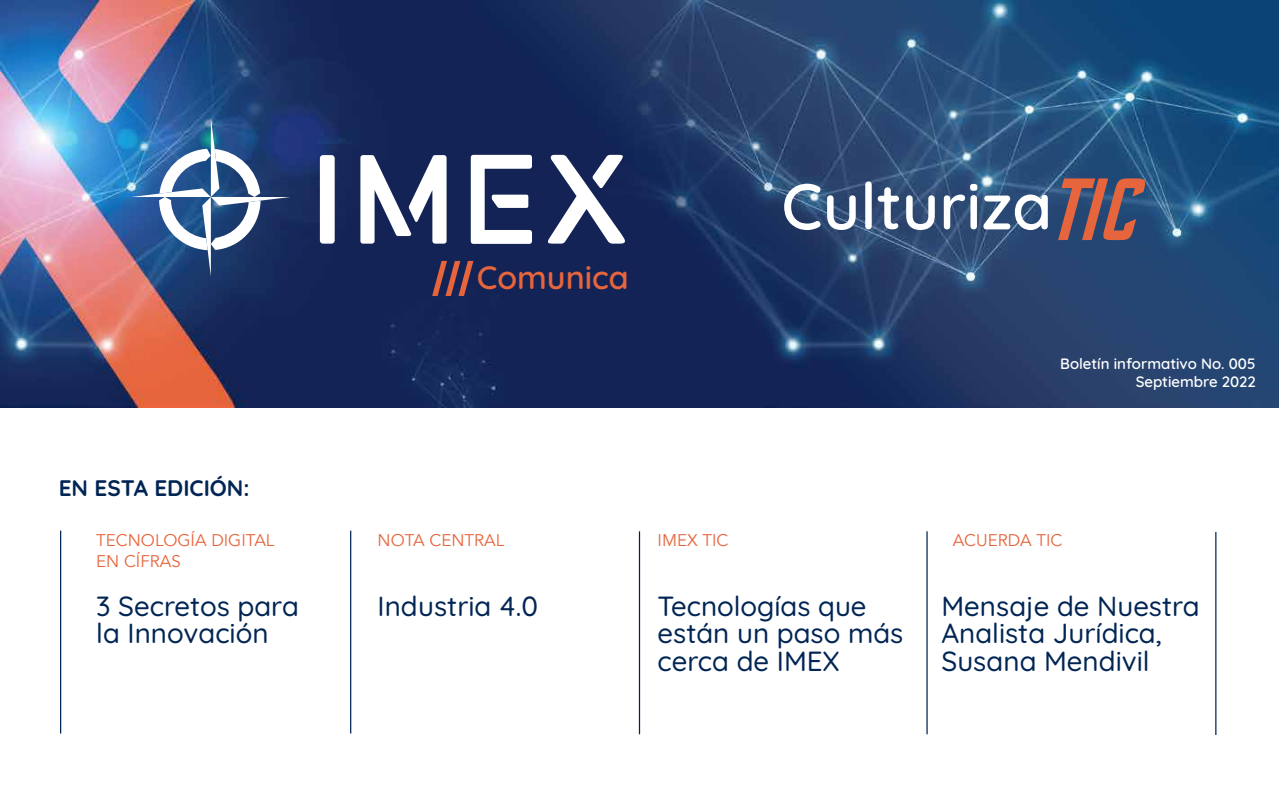
<style>
.page{position:relative;width:1279px;height:790px;background:#fff}
.page>*{position:absolute;margin:0;border:0;box-sizing:border-box;transform-origin:0 0}
.t1{font:600 64.75px "Quicksand";color:#fff}
.t2{font:600 32.38px "Quicksand";color:#e7653c}
.t3{font:500 27.75px/27.8px "Quicksand";color:#002554}
.t4{font:700 22.5px "Quicksand";color:#002554}
.t5{font:16.88px/20.2px "Avenir";color:#e7653c}
.t6{font:600 15px/18px "Quicksand";color:#fff;text-align:right}
</style>
<div class="page">
<img style="left:0;top:0;width:1279px;height:408px">
<svg style="left:1058px;top:178px;width:87px;height:62px;background:#7d565c"></svg>
<svg style="left:320px;top:155px;width:15px;height:89px"></svg>
<svg style="left:360px;top:155px;width:86px;height:89px"></svg>
<svg style="left:548px;top:155px;width:77px;height:89px"></svg>
<svg style="left:471px;top:155px;width:61px;height:89px"></svg>
<svg style="left:131px;top:117px;width:160px;height:160px"></svg>
<svg style="left:432px;top:261px;width:41px;height:35px"></svg>
<hr style="left:350px;top:531px;width:1px;height:203px;background:#002554">
<hr style="left:639px;top:531px;width:1px;height:203px;background:#002554">
<hr style="left:60px;top:531px;width:1px;height:203px;background:#002554">
<hr style="left:926px;top:531px;width:2px;height:203px;background:#002554">
<hr style="left:1215px;top:532px;width:1px;height:203px;background:#002554">
<p class="t4" style="left:59px;top:471px;width:192px">EN ESTA EDICIÓN:</p>
<p class="t5" style="left:96px;top:531px;width:180px">TECNOLOGÍA DIGITAL<br>EN CÍFRAS</p>
<p class="t3" style="left:96px;top:589px;width:204px">3 Secretos para la Innovación</p>
<p class="t2" style="left:477px;top:252px;width:153px">Comunica</p>
<h1 class="t1" style="left:781px;top:156px;width:272px">Culturiza</h1>
<p class="t6" style="left:1060px;top:353px;width:197px">Boletín informativo No. 005<br>Septiembre 2022</p>
<p class="t5" style="left:378px;top:531px;width:128px">NOTA CENTRAL</p>
<p class="t3" style="left:378px;top:589px;width:162px">Industria 4.0</p>
<p class="t5" style="left:658px;top:531px;width:72px">IMEX TIC</p>
<p class="t3" style="left:658px;top:589px;width:247px">Tecnologías que están un paso más cerca de IMEX</p>
<p class="t5" style="left:952px;top:531px;width:111px">ACUERDA TIC</p>
<p class="t3" style="left:941px;top:589px;width:260px">Mensaje de Nuestra<br>Analista Jurídica,<br>Susana Mendivil</p>
</div>
